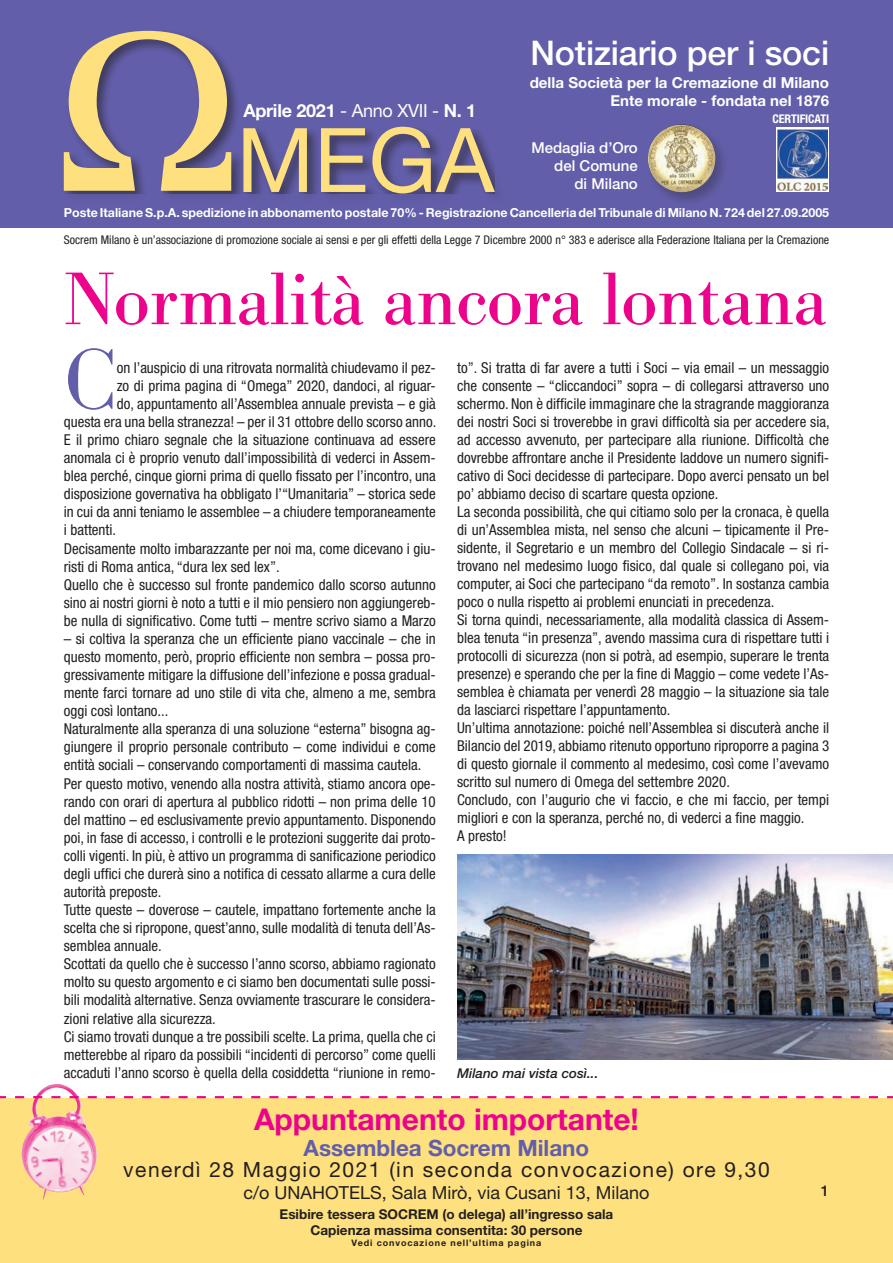
<style>
.page{position:relative;width:893px;height:1263px;background:#fff}
.page>*{position:absolute;margin:0;border:0;box-sizing:border-box;transform-origin:0 0}
.t1{font:300 89.7px "Bodoni Antiqua T";color:#625ea9}
.t2{font:77.25px "Bodoni Antiqua T";letter-spacing:-.01em;color:#ed028c}
.t3{font:500 34.05px "Helvetica Neue LT Std";letter-spacing:-.005em;color:#fff}
.t4{font:700 30px "Helvetica Neue LT Std";color:#ed028c}
.t5{font:700 22.5px "Helvetica Neue LT Std";color:#625ea9}
.t6{font:21px "Helvetica Neue LT Std";letter-spacing:.07em;color:#231f20}
.t7{font:18px "Helvetica Neue LT Std";color:#231f20}
.t8{font:700 18px "Helvetica Neue LT Std";letter-spacing:-.015em;color:#fff}
.t9{font:700 15.15px "Helvetica Neue LT Std";color:#fff}
.t10{font:condensed 15px/18px "Helvetica Neue LT Std";color:#231f20}
.t11{font:500 15px/18px "Helvetica Neue LT Std";color:#fff;text-align:right}
.t12{font:700 15px "Helvetica Neue LT Std";color:#fff}
.t13{font:500 15px "Helvetica Neue LT Std";color:#231f20}
.t14{font:700 13.5px/16.2px "Helvetica Neue LT Std";color:#231f20;text-align:center}
.t15{font:italic 500 13.5px "Helvetica Neue LT Std";color:#231f20}
.t16{font:700 12.45px "Helvetica Neue LT Std";color:#fff}
.t17{font:condensed 12px "Helvetica Neue LT Std";color:#231f20}
.t18{font:700 condensed 12px "Helvetica Neue LT Std";letter-spacing:-.005em;color:#fff}
.t19{font:700 9px "Helvetica Neue LT Std";letter-spacing:.1em;color:#231f20}
.s1{font-weight:400}
</style>
<div class="page">
<div style="left:0;top:0;width:893px;height:227px;background:#625ea9"></div>
<div style="left:0;top:1098px;width:893px;height:165px;background:#ffe07f"></div>
<img style="left:21px;top:1084px;width:76px;height:116px">
<svg style="left:0;top:1096px;width:893px;height:2px"></svg>
<svg style="left:243px;top:128px;width:64px;height:64px"></svg>
<svg style="left:321px;top:128px;width:44px;height:64px"></svg>
<svg style="left:372px;top:127px;width:123px;height:66px"></svg>
<svg style="left:64px;top:31px;width:167px;height:160px"></svg>
<div style="left:646px;top:123px;width:83px;height:83px;background:#231f20;opacity:.3"></div>
<img style="left:648px;top:124px;width:67px;height:69px">
<svg style="left:776px;top:128px;width:53px;height:64px"></svg>
<img style="left:778px;top:129px;width:49px;height:61px">
<img style="left:457px;top:855px;width:436px;height:205px">
<h3 class="t3" style="left:530px;top:33px;width:300px">Notiziario per i soci</h3>
<p class="t9" style="left:530px;top:73px;width:301px">della Società per la Cremazione dI Milano</p>
<p class="t12" style="left:611px;top:91px;width:220px">Ente morale - fondata nel 1876</p>
<p class="t11" style="left:531px;top:138px;width:108px">Medaglia d’Oro del Comune<br>di Milano</p>
<p class="t16" style="left:64px;top:205px;width:767px">Poste Italiane S.p.A. spedizione in abbonamento postale 70% - Registrazione Cancelleria del Tribunale di Milano N. 724 del 27.09.2005</p>
<p class="t17" style="left:64px;top:233px;width:767px">Socrem Milano è un’associazione di promozione sociale ai sensi e per gli effetti della Legge 7 Dicembre 2000 n° 383 e aderisce alla Federazione Italiana per la Cremazione</p>
<p class="t8" style="left:243px;top:99px;width:234px">Aprile 2021 <span class="s1">- Anno XVII -</span> N. 1</p>
<p class="t18" style="left:772px;top:112px;width:58px">CERTIFICATI</p>
<h2 class="t2" style="left:64px;top:253px;width:765px">Normalità ancora lontana</h2>
<p class="t10" style="left:457px;top:358px;width:374px">to”. Si tratta di far avere a tutti i Soci – via email – un messaggio che consente – “cliccandoci” sopra – di collegarsi attraverso uno schermo. Non è difficile immaginare che la stragrande maggioranza dei nostri Soci si troverebbe in gravi difficoltà sia per accedere sia, ad accesso avvenuto, per partecipare alla riunione. Difficoltà che dovrebbe affrontare anche il Presidente laddove un numero signifi&shy;cativo di Soci decidesse di partecipare. Dopo averci pensato un bel po’ abbiamo deciso di scartare questa opzione.<br>La seconda possibilità, che qui citiamo solo per la cronaca, è quella di un’Assemblea mista, nel senso che alcuni – tipicamente il Pre&shy;sidente, il Segretario e un membro del Collegio Sindacale – si ri&shy;trovano nel medesimo luogo fisico, dal quale si collegano poi, via computer, ai Soci che partecipano “da remoto”. In sostanza cambia poco o nulla rispetto ai problemi enunciati in precedenza.<br>Si torna quindi, necessariamente, alla modalità classica di Assem&shy;blea tenuta “in presenza”, avendo massima cura di rispettare tutti i protocolli di sicurezza (non si potrà, ad esempio, superare le trenta presenze) e sperando che per la fine di Maggio – come vedete l’As&shy;semblea è chiamata per venerdì 28 maggio – la situazione sia tale da lasciarci rispettare l’appuntamento.<br>Un’ultima annotazione: poiché nell’Assemblea si discuterà anche il Bilancio del 2019, abbiamo ritenuto opportuno riproporre a pagina 3 di questo giornale il commento al medesimo, così come l’avevamo scritto sul numero di Omega del settembre 2020.<br>Concludo, con l’augurio che vi faccio, e che mi faccio, per tempi migliori e con la speranza, perché no, di vederci a fine maggio.<br>A presto!</p>
<h1 class="t1" style="left:64px;top:327px;width:54px">C</h1>
<p class="t10" style="left:117px;top:358px;width:321px">on l’auspicio di una ritrovata normalità chiudevamo il pez-</p>
<p class="t10" style="left:117px;top:376px;width:321px">zo di prima pagina di “Omega” 2020, dandoci, al riguar-</p>
<p class="t10" style="left:117px;top:394px;width:321px">do, appuntamento all’Assemblea annuale prevista – e già</p>
<p class="t10" style="left:64px;top:413px;width:374px">questa era una bella stranezza! – per il 31 ottobre dello scorso anno.</p>
<p class="t10" style="left:64px;top:431px;width:374px">E il primo chiaro segnale che la situazione continuava ad essere</p>
<p class="t10" style="left:64px;top:449px;width:374px">anomala ci è proprio venuto dall’impossibilità di vederci in Assem-</p>
<p class="t10" style="left:64px;top:467px;width:374px">blea perché, cinque giorni prima di quello fissato per l’incontro, una</p>
<p class="t10" style="left:64px;top:485px;width:374px">disposizione governativa ha obbligato l’“Umanitaria” – storica sede</p>
<p class="t10" style="left:64px;top:503px;width:373px">in cui da anni teniamo le assemblee – a chiudere temporaneamente</p>
<p class="t10" style="left:64px;top:521px;width:54px">i battenti.</p>
<p class="t10" style="left:64px;top:539px;width:374px">Decisamente molto imbarazzante per noi ma, come dicevano i giu-</p>
<p class="t10" style="left:64px;top:557px;width:217px">risti di Roma antica, “dura lex sed lex”.</p>
<p class="t10" style="left:64px;top:575px;width:373px">Quello che è successo sul fronte pandemico dallo scorso autunno</p>
<p class="t10" style="left:64px;top:593px;width:374px">sino ai nostri giorni è noto a tutti e il mio pensiero non aggiungereb-</p>
<p class="t10" style="left:64px;top:611px;width:374px">be nulla di significativo. Come tutti – mentre scrivo siamo a Marzo</p>
<p class="t10" style="left:64px;top:629px;width:374px">– si coltiva la speranza che un efficiente piano vaccinale – che in questo momento, però, proprio efficiente non sembra – possa pro&shy;gressivamente mitigare la diffusione dell’infezione e possa gradual&shy;mente farci tornare ad uno stile di vita che, almeno a me, sembra oggi così lontano...<br>Naturalmente alla speranza di una soluzione “esterna” bisogna ag&shy;giungere il proprio personale contributo – come individui e come entità sociali – conservando comportamenti di massima cautela.<br>Per questo motivo, venendo alla nostra attività, stiamo ancora ope&shy;rando con orari di apertura al pubblico ridotti – non prima delle 10 del mattino – ed esclusivamente previo appuntamento. Disponendo poi, in fase di accesso, i controlli e le protezioni suggerite dai proto&shy;colli vigenti. In più, è attivo un programma di sanificazione periodico degli uffici che durerà sino a notifica di cessato allarme a cura delle autorità preposte.<br>Tutte queste – doverose – cautele, impattano fortemente anche la scelta che si ripropone, quest’anno, sulle modalità di tenuta dell’As&shy;semblea annuale.<br>Scottati da quello che è successo l’anno scorso, abbiamo ragionato molto su questo argomento e ci siamo ben documentati sulle possi&shy;bili modalità alternative. Senza ovviamente trascurare le considera&shy;zioni relative alla sicurezza.<br>Ci siamo trovati dunque a tre possibili scelte. La prima, quella che ci metterebbe al riparo da possibili “incidenti di percorso” come quelli accaduti l’anno scorso è quella della cosiddetta “riunione in remo-</p>
<p class="t15" style="left:457px;top:1065px;width:143px">Milano mai vista così...</p>
<h3 class="t4" style="left:254px;top:1101px;width:386px">Appuntamento importante!</h3>
<h3 class="t5" style="left:304px;top:1134px;width:287px">Assemblea Socrem Milano</h3>
<h3 class="t6" style="left:123px;top:1157px;width:648px">venerdì 28 Maggio 2021 (in seconda convocazione) ore 9,30</h3>
<p class="t7" style="left:243px;top:1181px;width:408px">c/o UNAHOTELS, Sala Mirò, via Cusani 13, Milano</p>
<p class="t14" style="left:280px;top:1206px;width:335px">Esibire tessera SOCREM (o delega) all’ingresso sala<br>Capienza massima consentita: 30 persone</p>
<p class="t19" style="left:352px;top:1237px;width:191px">Vedi convocazione nell’ultima pagina</p>
<p class="t13" style="left:821px;top:1182px;width:10px">1</p>
</div>
